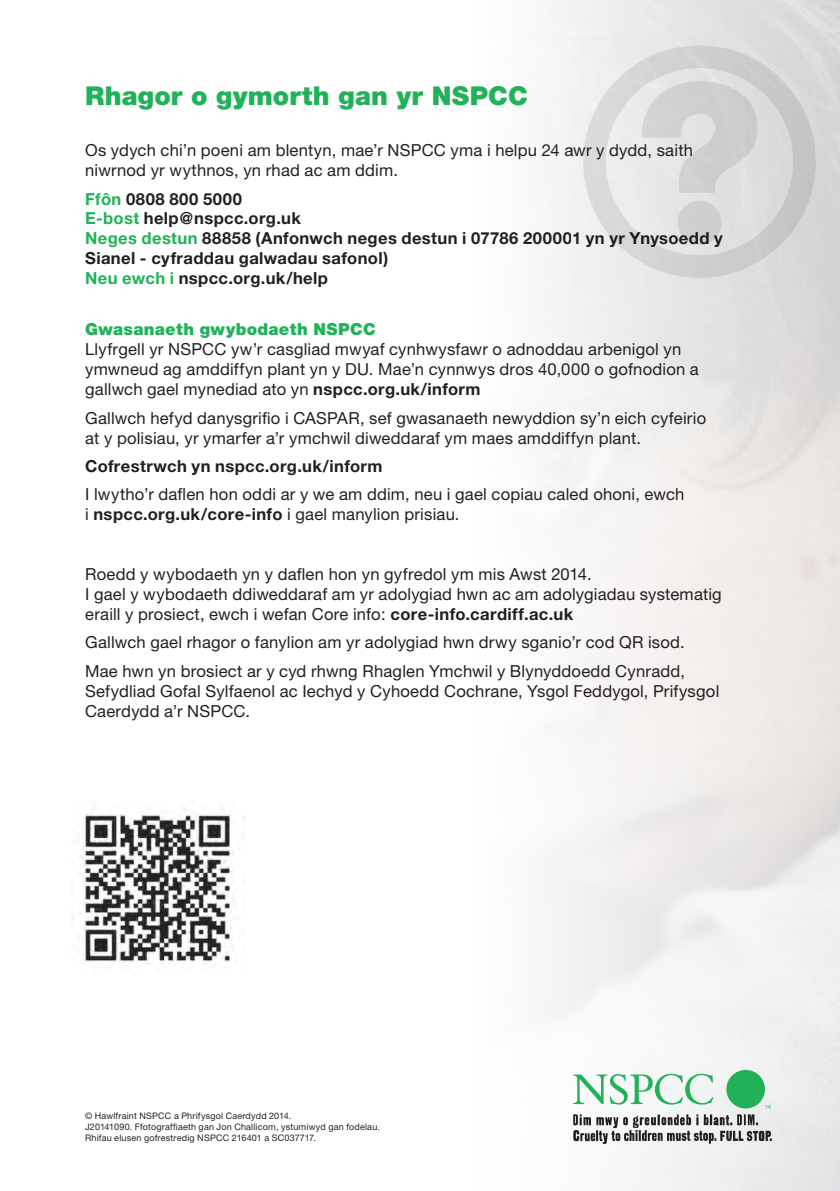
<style>
.page{position:relative;width:840px;height:1191px;background:#fff}
.page>*{position:absolute;margin:0;border:0;box-sizing:border-box;transform-origin:0 0}
.t1{font:900 26px "Helvetica Neue";letter-spacing:.01em;color:#21b259}
.t2{font:16.6px/20px "Helvetica Neue";letter-spacing:.01em;color:#231f20}
.t3{font:700 16.6px/20px "Helvetica Neue";letter-spacing:.02em;color:#231f20}
.t4{font:900 16.6px "Helvetica Neue";letter-spacing:.02em;color:#21b259}
.t5{font:9px/10.8px "Helvetica Neue";letter-spacing:.02em;color:#231f20}
.s1{color:#21b259}
.s2{font-weight:700}
</style>
<div class="page">
<svg style="left:550px;top:0;width:289px;height:1191px"></svg>
<svg style="left:764px;top:1105px;width:6px;height:3px"></svg>
<svg style="left:573px;top:1073px;width:140px;height:31px"></svg>
<div style="left:726px;top:1070px;width:38px;height:38px;background:#21b259;border-radius:50%"></div>
<svg style="left:573px;top:1114px;width:198px;height:29px"></svg>
<img style="left:71px;top:808px;width:174px;height:160px">
<svg style="left:641px;top:81px;width:116px;height:112px;background:#d8d8d7"></svg>
<div style="left:677px;top:201px;width:44px;height:44px;background:#d0cfcf;border-radius:50%"></div>
<div style="left:583px;top:45px;width:232px;height:233px;border:23px solid #231f20;border-radius:50%"></div>
<h1 class="t1" style="left:85px;top:80px;width:444px">Rhagor o gymorth gan yr NSPCC</h1>
<p class="t2" style="left:85px;top:140px;width:609px">Os ydych chi’n poeni am blentyn, mae’r NSPCC yma i helpu 24 awr y dydd, saith niwrnod yr wythnos, yn rhad ac am ddim.</p>
<p class="t3" style="left:85px;top:188px;width:639px"><span class="s1">Ffôn</span> 0808 800 5000<br><span class="s1">E-bost</span> help@nspcc.org.uk<br><span class="s1">Neges destun</span> 88858 (Anfonwch neges destun i 07786 200001 yn yr Ynysoedd y Sianel - cyfraddau galwadau safonol)<br><span class="s1">Neu ewch i</span> nspcc.org.uk/help</p>
<p class="t4" style="left:85px;top:319px;width:292px">Gwasanaeth gwybodaeth NSPCC</p>
<p class="t2" style="left:85px;top:339px;width:615px">Llyfrgell yr NSPCC yw’r casgliad mwyaf cynhwysfawr o adnoddau arbenigol yn ymwneud ag amddiffyn plant yn y DU. Mae’n cynnwys dros 40,000 o gofnodion a gallwch gael mynediad ato yn <span class="s2">nspcc.org.uk/inform</span></p>
<p class="t2" style="left:85px;top:407px;width:622px">Gallwch hefyd danysgrifio i CASPAR, sef gwasanaeth newyddion sy’n eich cyfeirio at y polisiau, yr ymarfer a’r ymchwil diweddaraf ym maes amddiffyn plant.</p>
<p class="t3" style="left:85px;top:455px;width:298px">Cofrestrwch yn nspcc.org.uk/inform</p>
<p class="t2" style="left:85px;top:484px;width:600px">I lwytho’r daflen hon oddi ar y we am ddim, neu i gael copiau caled ohoni, ewch i <span class="s2">nspcc.org.uk/core-info</span> i gael manylion prisiau.</p>
<p class="t2" style="left:85px;top:564px;width:637px">Roedd y wybodaeth yn y daflen hon yn gyfredol ym mis Awst 2014.<br>I gael y wybodaeth ddiweddaraf am yr adolygiad hwn ac am adolygiadau systematig eraill y prosiect, ewch i wefan Core info: <span class="s2">core-info.cardiff.ac.uk</span></p>
<p class="t2" style="left:85px;top:628px;width:601px;line-height:28.4px">Gallwch gael rhagor o fanylion am yr adolygiad hwn drwy sganio’r cod QR isod.<br>Mae hwn yn brosiect ar y cyd rhwng Rhaglen Ymchwil y Blynyddoedd Cynradd,</p>
<p class="t2" style="left:85px;top:680px;width:635px">Sefydliad Gofal Sylfaenol ac Iechyd y Cyhoedd Cochrane, Ysgol Feddygol, Prifysgol<br>Caerdydd a’r NSPCC.</p>
<p class="t5" style="left:85px;top:1110px;width:296px">© Hawlfraint NSPCC a Phrifysgol Caerdydd 2014.<br>J20141090. Ffotograffiaeth gan Jon Challicom, ystumiwyd gan fodelau.<br>Rhifau elusen gofrestredig NSPCC 216401 a SC037717.</p>
</div>
